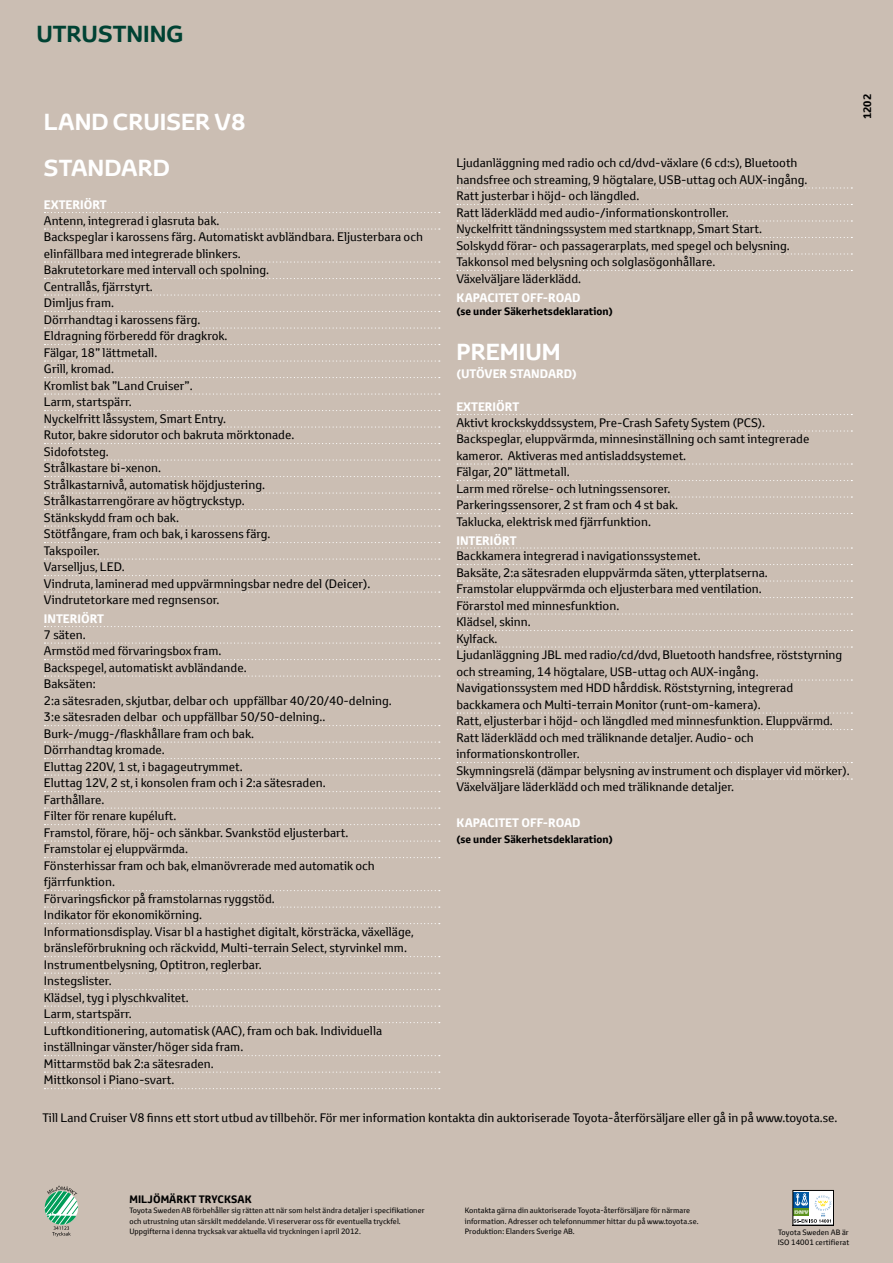
<style>
.page{position:relative;width:893px;height:1263px;background:#cbbeb3}
.page>*{position:absolute;margin:0;border:0;box-sizing:border-box;transform-origin:0 0}
.t1{font:700 22.5px/46.2px "Toyota Display";color:#fff}
.t2{font:700 22.5px "Toyota Display";color:#004233}
.t3{font:12px/16.5px "Toyota Text";color:#000}
.t4{font:700 12px "Toyota Text";color:#fff}
.t5{font:700 10.5px "Toyota Text";color:#000}
.t6{font:7.5px/10.5px "Toyota Text";letter-spacing:.005em;color:#000}
</style>
<div class="page">
<svg style="left:44px;top:212px;width:396px;height:1px"></svg>
<svg style="left:44px;top:228px;width:396px;height:2px"></svg>
<svg style="left:44px;top:261px;width:396px;height:2px"></svg>
<svg style="left:44px;top:278px;width:396px;height:1px"></svg>
<svg style="left:44px;top:294px;width:396px;height:2px"></svg>
<svg style="left:44px;top:311px;width:396px;height:1px"></svg>
<svg style="left:44px;top:327px;width:396px;height:2px"></svg>
<svg style="left:44px;top:344px;width:396px;height:1px"></svg>
<svg style="left:44px;top:360px;width:396px;height:2px"></svg>
<svg style="left:44px;top:377px;width:396px;height:1px"></svg>
<svg style="left:44px;top:393px;width:396px;height:2px"></svg>
<svg style="left:44px;top:410px;width:396px;height:1px"></svg>
<svg style="left:44px;top:426px;width:396px;height:2px"></svg>
<svg style="left:44px;top:443px;width:396px;height:1px"></svg>
<svg style="left:44px;top:459px;width:396px;height:2px"></svg>
<svg style="left:44px;top:476px;width:396px;height:1px"></svg>
<svg style="left:44px;top:492px;width:396px;height:2px"></svg>
<svg style="left:44px;top:509px;width:396px;height:1px"></svg>
<svg style="left:44px;top:525px;width:396px;height:2px"></svg>
<svg style="left:44px;top:542px;width:396px;height:1px"></svg>
<svg style="left:44px;top:558px;width:396px;height:2px"></svg>
<svg style="left:44px;top:575px;width:396px;height:1px"></svg>
<svg style="left:44px;top:591px;width:396px;height:2px"></svg>
<svg style="left:44px;top:626px;width:396px;height:1px"></svg>
<svg style="left:44px;top:642px;width:396px;height:2px"></svg>
<svg style="left:44px;top:659px;width:396px;height:1px"></svg>
<svg style="left:44px;top:675px;width:396px;height:2px"></svg>
<svg style="left:44px;top:725px;width:396px;height:1px"></svg>
<svg style="left:44px;top:741px;width:396px;height:2px"></svg>
<svg style="left:44px;top:758px;width:396px;height:1px"></svg>
<svg style="left:44px;top:774px;width:396px;height:2px"></svg>
<svg style="left:44px;top:791px;width:396px;height:1px"></svg>
<svg style="left:44px;top:807px;width:396px;height:2px"></svg>
<svg style="left:44px;top:824px;width:396px;height:1px"></svg>
<svg style="left:44px;top:840px;width:396px;height:2px"></svg>
<svg style="left:44px;top:857px;width:396px;height:1px"></svg>
<svg style="left:44px;top:890px;width:396px;height:1px"></svg>
<svg style="left:44px;top:906px;width:396px;height:2px"></svg>
<svg style="left:44px;top:923px;width:396px;height:1px"></svg>
<svg style="left:44px;top:956px;width:396px;height:1px"></svg>
<svg style="left:44px;top:972px;width:396px;height:2px"></svg>
<svg style="left:44px;top:989px;width:396px;height:1px"></svg>
<svg style="left:44px;top:1005px;width:396px;height:2px"></svg>
<svg style="left:44px;top:1022px;width:396px;height:1px"></svg>
<svg style="left:44px;top:1055px;width:396px;height:1px"></svg>
<svg style="left:44px;top:1071px;width:396px;height:2px"></svg>
<svg style="left:44px;top:1088px;width:396px;height:1px"></svg>
<svg style="left:457px;top:187px;width:395px;height:2px"></svg>
<svg style="left:457px;top:204px;width:395px;height:1px"></svg>
<svg style="left:457px;top:220px;width:395px;height:2px"></svg>
<svg style="left:457px;top:237px;width:395px;height:1px"></svg>
<svg style="left:457px;top:253px;width:395px;height:2px"></svg>
<svg style="left:457px;top:270px;width:395px;height:1px"></svg>
<svg style="left:457px;top:414px;width:395px;height:1px"></svg>
<svg style="left:457px;top:430px;width:395px;height:2px"></svg>
<svg style="left:457px;top:463px;width:395px;height:2px"></svg>
<svg style="left:457px;top:480px;width:395px;height:1px"></svg>
<svg style="left:457px;top:496px;width:395px;height:2px"></svg>
<svg style="left:457px;top:513px;width:395px;height:1px"></svg>
<svg style="left:457px;top:547px;width:395px;height:2px"></svg>
<svg style="left:457px;top:564px;width:395px;height:1px"></svg>
<svg style="left:457px;top:580px;width:395px;height:2px"></svg>
<svg style="left:457px;top:597px;width:395px;height:1px"></svg>
<svg style="left:457px;top:613px;width:395px;height:2px"></svg>
<svg style="left:457px;top:630px;width:395px;height:1px"></svg>
<svg style="left:457px;top:646px;width:395px;height:2px"></svg>
<svg style="left:457px;top:679px;width:395px;height:2px"></svg>
<svg style="left:457px;top:712px;width:395px;height:2px"></svg>
<svg style="left:457px;top:729px;width:395px;height:1px"></svg>
<svg style="left:457px;top:762px;width:395px;height:1px"></svg>
<svg style="left:457px;top:778px;width:395px;height:2px"></svg>
<svg style="left:794px;top:1192px;width:38px;height:31px"></svg>
<div style="left:792px;top:1190px;width:42px;height:35px;border:1px solid #000"></div>
<svg style="left:45px;top:1186px;width:33px;height:51px"></svg>
<h1 class="t2" style="left:36px;top:19px;width:149px">UTRUSTNING</h1>
<h1 class="t1" style="left:44px;top:99px;width:203px">LAND CRUISER V8<br>STANDARD</h1>
<p class="t4" style="left:44px;top:197px;width:37px">EXTERIÖRT</p>
<p class="t3" style="left:44px;top:212px;width:381px">Antenn, integrerad i glasruta bak.<br>Backspeglar i karossens färg. Automatiskt avbländbara. Eljusterbara och elinfällbara med integrerade blinkers.<br>Bakrutetorkare med intervall och spolning.<br>Centrallås, fjärrstyrt.<br>Dimljus fram.<br>Dörrhandtag i karossens färg.<br>Eldragning förberedd för dragkrok.<br>Fälgar, 18” lättmetall.<br>Grill, kromad.<br>Kromlist bak ”Land Cruiser”.<br>Larm, startspärr.<br>Nyckelfritt låssystem, Smart Entry.<br>Rutor, bakre sidorutor och bakruta mörktonade.<br>Sidofotsteg.<br>Strålkastare bi-xenon.<br>Strålkastarnivå, automatisk höjdjustering.<br>Strålkastarrengörare av högtryckstyp.<br>Stänkskydd fram och bak.<br>Stötfångare, fram och bak, i karossens färg.<br>Takspoiler.<br>Varselljus, LED.<br>Vindruta, laminerad med uppvärmningsbar nedre del (Deicer).<br>Vindrutetorkare med regnsensor.</p>
<p class="t4" style="left:44px;top:611px;width:34px">INTERIÖRT</p>
<p class="t3" style="left:44px;top:626px;width:371px">7 säten.<br>Armstöd med förvaringsbox fram.<br>Backspegel, automatiskt avbländande.<br>Baksäten:<br>2:a sätesraden, skjutbar, delbar och uppfällbar 40/20/40-delning.<br>3:e sätesraden delbar och uppfällbar 50/50-delning..<br>Burk-/mugg-/flaskhållare fram och bak.<br>Dörrhandtag kromade.<br>Eluttag 220V, 1 st, i bagageutrymmet.<br>Eluttag 12V, 2 st, i konsolen fram och i 2:a sätesraden.<br>Farthållare.<br>Filter för renare kupéluft.<br>Framstol, förare, höj- och sänkbar. Svankstöd eljusterbart.<br>Framstolar ej eluppvärmda.<br>Fönsterhissar fram och bak, elmanövrerade med automatik och fjärrfunktion.<br>Förvaringsfickor på framstolarnas ryggstöd.<br>Indikator för ekonomikörning.<br>Informationsdisplay. Visar bl a hastighet digitalt, körsträcka, växelläge, bränsleförbrukning och räckvidd, Multi-terrain Select, styrvinkel mm.<br>Instrumentbelysning, Optitron, reglerbar.<br>Instegslister.<br>Klädsel, tyg i plyschkvalitet.<br>Larm, startspärr.<br>Luftkonditionering, automatisk (AAC), fram och bak. Individuella inställningar vänster/höger sida fram.<br>Mittarmstöd bak 2:a sätesraden.<br>Mittkonsol i Piano-svart.</p>
<p class="t3" style="left:456px;top:154px;width:353px">Ljudanläggning med radio och cd/dvd-växlare (6 cd:s), Bluetooth handsfree och streaming, 9 högtalare, USB-uttag och AUX-ingång.<br>Ratt justerbar i höjd- och längdled.<br>Ratt läderklädd med audio-/informationskontroller.<br>Nyckelfritt tändningssystem med startknapp, Smart Start.<br>Solskydd förar- och passagerarplats, med spegel och belysning.<br>Takkonsol med belysning och solglasögonhållare.<br>Växelväljare läderklädd.</p>
<p class="t4" style="left:456px;top:289px;width:31px">KA PACIT</p>
<p class="t4" style="left:505px;top:289px;width:77px">ET OFF-ROAD</p>
<p class="t5" style="left:456px;top:305px;width:158px">(se under Säkerhetsdeklaration)</p>
<h1 class="t1" style="left:456px;top:329px;width:106px">PREMIUM</h1>
<p class="t4" style="left:456px;top:366px;width:122px">(utöver standard)</p>
<p class="t4" style="left:456px;top:399px;width:37px">EXTERIÖRT</p>
<p class="t3" style="left:456px;top:414px;width:355px">Aktivt krockskyddssystem, Pre-Crash Safety System (PCS).<br>Backspeglar, eluppvärmda, minnesinställning och samt integrerade kameror. Aktiveras med antisladdsystemet.<br>Fälgar, 20” lättmetall.<br>Larm med rörelse- och lutningssensorer.<br>Parkeringssensorer, 2 st fram och 4 st bak.<br>Taklucka, elektrisk med fjärrfunktion.</p>
<p class="t4" style="left:456px;top:532px;width:34px">INTERIÖRT</p>
<p class="t3" style="left:456px;top:547px;width:395px">Backkamera integrerad i navigationssystemet.<br>Baksäte, 2:a sätesraden eluppvärmda säten, ytterplatserna.<br>Framstolar eluppvärmda och eljusterbara med ventilation.<br>Förarstol med minnesfunktion.<br>Klädsel, skinn.<br>Kylfack.<br>Ljudanläggning JBL med radio/cd/dvd, Bluetooth handsfree, röststyrning och streaming, 14 högtalare, USB-uttag och AUX-ingång.<br>Navigationssystem med HDD hårddisk. Röststyrning, integrerad backkamera och Multi-terrain Monitor (runt-om-kamera).<br>Ratt, eljusterbar i höjd- och längdled med minnesfunktion. Eluppvärmd.<br>Ratt läderklädd och med träliknande detaljer. Audio- och informationskontroller.<br>Skymningsrelä (dämpar belysning av instrument och displayer vid mörker).<br>Växelväljare läderklädd och med träliknande detaljer.</p>
<p class="t4" style="left:456px;top:814px;width:31px">KA PACIT</p>
<p class="t4" style="left:505px;top:814px;width:77px">ET OFF-ROAD</p>
<p class="t5" style="left:456px;top:833px;width:158px">(se under Säkerhetsdeklaration)</p>
<p class="t3" style="left:43px;top:1109px;width:796px">Till Land Cruiser V8 finns ett stort utbud av tillbehör. För mer information kontakta din auktoriserade Toyota-återförsäljare eller gå in på www.toyota.se.</p>
<p class="t5" style="left:860px;top:119px;width:26px;rotate:-90deg">1202</p>
<p class="t5" style="left:129px;top:1192px;width:124px">Miljömärkt trycksak</p>
<p class="t6" style="left:129px;top:1205px;width:297px">Toyota Sweden AB förbehåller sig rätten att när som helst ändra detaljer i specifikationer och utrustning utan särskilt meddelande. Vi reserverar oss för eventuella tryckfel.<br>Uppgifterna i denna trycksak var aktuella vid tryckningen i april 2012.</p>
<p class="t6" style="left:465px;top:1205px;width:235px">Kontakta gärna din auktoriserade Toyota-återförsäljare för närmare information. Adresser och telefonnummer hittar du på www.toyota.se.<br>Produktion: Elanders Sverige AB.</p>
<p class="t6" style="left:137px;top:1202px;width:319px">och utrustning utan särskilt meddelande. Vi reserverar oss för eventuella tryckfel.<br>Uppgifterna i denna trycksak var aktuella vid tryckningen i december 2010. Web just. juni 2011.</p>
<p class="t6" style="left:473px;top:1202px;width:235px">information. Adresser och telefonnummer hittar du på www.toyota.se.<br>Produktion: Elanders Sverige AB.</p>
<p class="t6" style="left:769px;top:1225px;width:73px">ISO 14001 certifierat</p>
<p class="t6" style="left:778px;top:1227px;width:73px">Toyota Sweden AB är<br>ISO 14001 certifierat</p>
</div>
